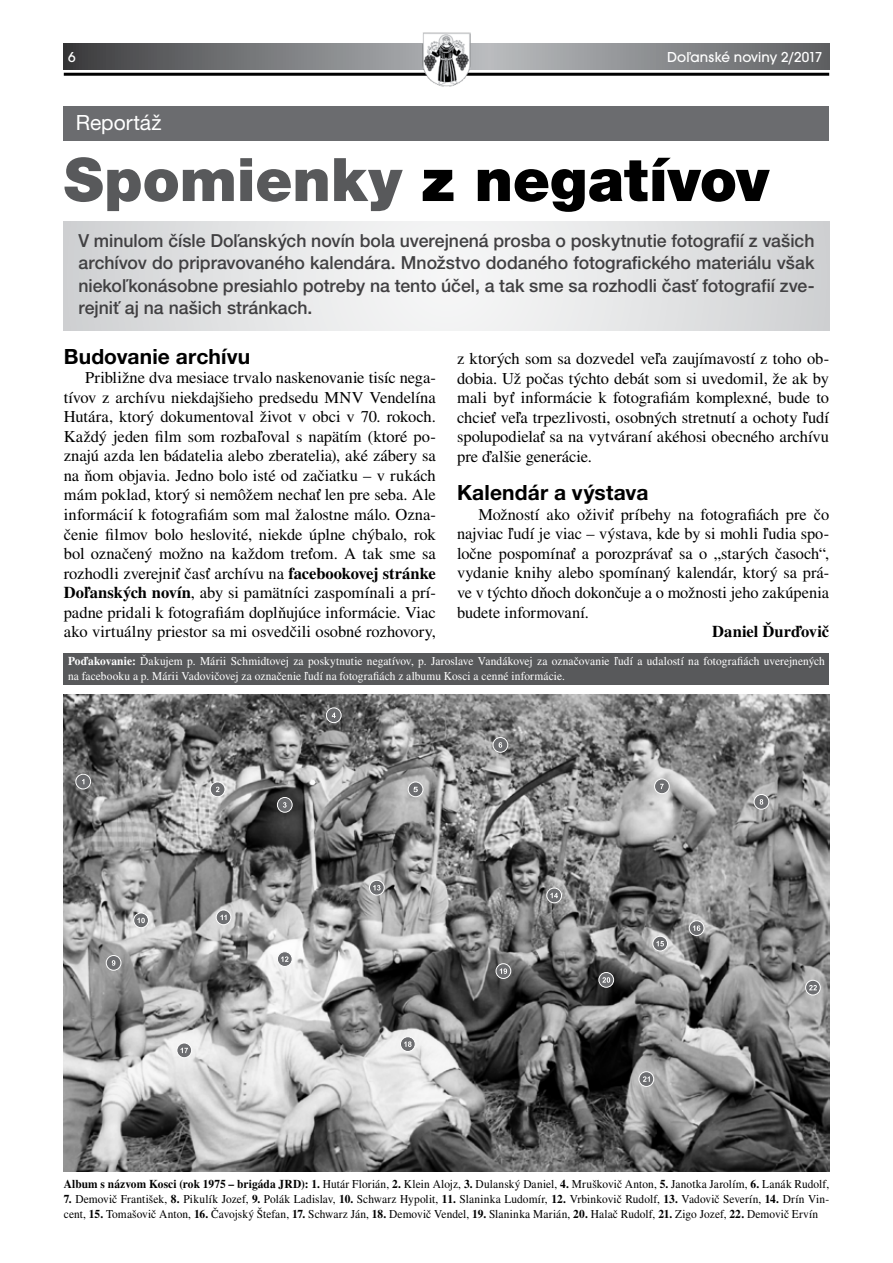
<style>
.page{position:relative;width:893px;height:1263px;background:#fff}
.page>*{position:absolute;margin:0;border:0;box-sizing:border-box;transform-origin:0 0}
.t1{font:900 60px "Helvetica Neue LT Pro";color:#000}
.t2{font:700 21px "Helvetica Neue LT Pro";letter-spacing:.005em;color:#000}
.t3{font:21px "Helvetica Neue LT Pro";color:#fff}
.t4{font:500 18px/22.5px "Helvetica Neue LT Pro";color:#414042;text-align:justify}
.t5{font:16.5px/19.5px "Nimbus Roman No 9 LOT";letter-spacing:-.005em;color:#000;text-align:justify}
.t6{font:500 16.5px "Nimbus Roman No 9 LOT";color:#000}
.t7{font:500 15px "Avant Garde Got Itc TOT";letter-spacing:.01em;color:#fff}
.t8{font:12px/15px "Nimbus Roman No 9 LOT";letter-spacing:.005em;color:#000;scale:.95 1}
.t9{font:12px/15px "Nimbus Roman No 9 LOT";letter-spacing:.005em;color:#fff;scale:.95 1}
.s1{color:#58595b}
.s2{font-weight:500}
</style>
<div class="page">
<svg style="left:64px;top:44px;width:765px;height:26px;background:#7f8183"></svg>
<hr style="left:64px;top:73px;width:765px;height:3px;background:#000">
<img style="left:422px;top:32px;width:49px;height:55px">
<svg style="left:64px;top:221px;width:765px;height:110px"></svg>
<img style="left:64px;top:694px;width:765px;height:477px">
<svg style="left:76px;top:774px;width:15px;height:15px"></svg>
<div style="left:75px;top:774px;width:16px;height:15px;border:1px solid #fff;border-radius:50%"></div>
<svg style="left:106px;top:955px;width:15px;height:15px"></svg>
<div style="left:106px;top:955px;width:15px;height:16px;border:1px solid #fff;border-radius:50%"></div>
<svg style="left:112px;top:960px;width:3px;height:6px"></svg>
<svg style="left:134px;top:913px;width:14px;height:15px"></svg>
<div style="left:133px;top:912px;width:16px;height:16px;border:1px solid #fff;border-radius:50%"></div>
<svg style="left:137px;top:918px;width:8px;height:5px"></svg>
<svg style="left:216px;top:910px;width:15px;height:15px"></svg>
<div style="left:216px;top:909px;width:15px;height:16px;border:1px solid #fff;border-radius:50%"></div>
<svg style="left:220px;top:915px;width:7px;height:5px"></svg>
<svg style="left:177px;top:1043px;width:15px;height:15px"></svg>
<div style="left:177px;top:1042px;width:15px;height:16px;border:1px solid #fff;border-radius:50%"></div>
<svg style="left:181px;top:1048px;width:7px;height:5px"></svg>
<div style="left:400px;top:1037px;width:15px;height:14px;background:#6d6e71;border-radius:50%"></div>
<div style="left:400px;top:1036px;width:16px;height:16px;border:1px solid #fff;border-radius:50%"></div>
<svg style="left:404px;top:1041px;width:8px;height:6px"></svg>
<div style="left:277px;top:952px;width:15px;height:14px;background:#6d6e71;border-radius:50%"></div>
<div style="left:277px;top:951px;width:16px;height:16px;border:1px solid #fff;border-radius:50%"></div>
<svg style="left:281px;top:956px;width:7px;height:6px"></svg>
<svg style="left:369px;top:880px;width:15px;height:15px"></svg>
<div style="left:369px;top:880px;width:16px;height:15px;border:1px solid #fff;border-radius:50%"></div>
<svg style="left:373px;top:885px;width:8px;height:5px"></svg>
<svg style="left:547px;top:888px;width:15px;height:15px"></svg>
<div style="left:546px;top:888px;width:16px;height:15px;border:1px solid #fff;border-radius:50%"></div>
<svg style="left:550px;top:893px;width:8px;height:5px"></svg>
<svg style="left:599px;top:972px;width:15px;height:15px"></svg>
<div style="left:598px;top:972px;width:16px;height:16px;border:1px solid #fff;border-radius:50%"></div>
<svg style="left:602px;top:977px;width:8px;height:6px"></svg>
<div style="left:653px;top:936px;width:14px;height:15px;background:#6d6e71;border-radius:50%"></div>
<div style="left:652px;top:936px;width:16px;height:15px;border:1px solid #fff;border-radius:50%"></div>
<svg style="left:656px;top:941px;width:8px;height:5px"></svg>
<div style="left:689px;top:921px;width:15px;height:14px;background:#6d6e71;border-radius:50%"></div>
<div style="left:689px;top:920px;width:15px;height:16px;border:1px solid #fff;border-radius:50%"></div>
<svg style="left:693px;top:925px;width:7px;height:6px"></svg>
<svg style="left:806px;top:980px;width:14px;height:15px"></svg>
<div style="left:805px;top:980px;width:16px;height:15px;border:1px solid #fff;border-radius:50%"></div>
<svg style="left:809px;top:985px;width:8px;height:5px"></svg>
<div style="left:639px;top:1072px;width:15px;height:14px;background:#6d6e71;border-radius:50%"></div>
<div style="left:639px;top:1071px;width:15px;height:16px;border:1px solid #fff;border-radius:50%"></div>
<svg style="left:643px;top:1076px;width:7px;height:6px"></svg>
<div style="left:496px;top:964px;width:15px;height:14px;background:#6d6e71;border-radius:50%"></div>
<div style="left:496px;top:963px;width:15px;height:16px;border:1px solid #fff;border-radius:50%"></div>
<svg style="left:500px;top:968px;width:7px;height:6px"></svg>
<div style="left:210px;top:782px;width:15px;height:15px;background:#6d6e71;border-radius:50%"></div>
<div style="left:210px;top:782px;width:15px;height:15px;border:1px solid #fff;border-radius:50%"></div>
<svg style="left:216px;top:787px;width:3px;height:5px"></svg>
<div style="left:277px;top:797px;width:15px;height:15px;background:#6d6e71;border-radius:50%"></div>
<div style="left:277px;top:797px;width:16px;height:15px;border:1px solid #fff;border-radius:50%"></div>
<svg style="left:283px;top:802px;width:4px;height:6px"></svg>
<div style="left:326px;top:708px;width:15px;height:15px;background:#6d6e71;border-radius:50%"></div>
<div style="left:326px;top:707px;width:15px;height:16px;border:1px solid #fff;border-radius:50%"></div>
<svg style="left:332px;top:713px;width:4px;height:5px"></svg>
<div style="left:408px;top:782px;width:15px;height:15px;background:#6d6e71;border-radius:50%"></div>
<div style="left:408px;top:782px;width:15px;height:15px;border:1px solid #fff;border-radius:50%"></div>
<svg style="left:413px;top:787px;width:5px;height:5px"></svg>
<div style="left:493px;top:737px;width:15px;height:15px;background:#6d6e71;border-radius:50%"></div>
<div style="left:493px;top:737px;width:15px;height:16px;border:1px solid #fff;border-radius:50%"></div>
<svg style="left:499px;top:742px;width:3px;height:6px"></svg>
<svg style="left:654px;top:779px;width:15px;height:15px"></svg>
<div style="left:654px;top:779px;width:16px;height:15px;border:1px solid #fff;border-radius:50%"></div>
<div style="left:754px;top:794px;width:15px;height:15px;background:#6d6e71;border-radius:50%"></div>
<div style="left:754px;top:794px;width:15px;height:15px;border:1px solid #fff;border-radius:50%"></div>
<svg style="left:760px;top:799px;width:3px;height:6px"></svg>
<div style="left:64px;top:653px;width:765px;height:32px;background:#58595b"></div>
<div style="left:64px;top:106px;width:765px;height:34px;background:#6b6c6f"></div>
<p class="t7" style="left:68px;top:48px;width:9px">6</p>
<p class="t7" style="left:667px;top:48px;width:157px">Doľanské noviny 2/2017</p>
<p class="t3" style="left:76px;top:110px;width:87px">Reportáž</p>
<h1 class="t1" style="left:64px;top:144px;width:707px"><span class="s1">Spomienky</span> z negatívov</h1>
<p class="t4" style="left:78px;top:229px;width:738px">V minulom čísle Doľanských novín bola uverejnená prosba o poskytnutie fotografií z vašich archívov do pripravovaného kalendára. Množstvo dodaného fotografického materiálu však niekoľkonásobne presiahlo potreby na tento účel, a tak sme sa rozhodli časť fotografií zve&shy;rejniť aj na našich stránkach.</p>
<p class="t2" style="left:64px;top:343px;width:188px">Budovanie archívu</p>
<p class="t5" style="left:64px;top:368px;width:374px;text-indent:21px">Približne dva mesiace trvalo naskenovanie tisíc nega&shy;tívov z archívu niekdajšieho predsedu MNV Vendelína Hutára, ktorý dokumentoval život v obci v 70. rokoch.<br>Každý jeden film som rozbaľoval s napätím (ktoré po&shy;znajú azda len bádatelia alebo zberatelia), aké zábery sa na ňom objavia. Jedno bolo isté od začiatku – v rukách mám poklad, ktorý si nemôžem nechať len pre seba. Ale informácií k fotografiám som mal žalostne málo. Ozna&shy;čenie filmov bolo heslovité, niekde úplne chýbalo, rok bol označený možno na každom treťom. A tak sme sa rozhodli zverejniť časť archívu na <span class="s2">facebookovej stránke Doľanských novín</span>, aby si pamätníci zaspomínali a prí&shy;padne pridali k fotografiám doplňujúce informácie. Viac ako virtuálny priestor sa mi osvedčili osobné rozhovory,</p>
<p class="t5" style="left:457px;top:349px;width:374px">z ktorých som sa dozvedel veľa zaujímavostí z toho ob&shy;dobia. Už počas týchto debát som si uvedomil, že ak by mali byť informácie k fotografiám komplexné, bude to chcieť veľa trpezlivosti, osobných stretnutí a ochoty ľudí spolupodielať sa na vytváraní akéhosi obecného archívu pre ďalšie generácie.</p>
<p class="t2" style="left:457px;top:480px;width:193px">Kalendár a výstava</p>
<p class="t5" style="left:457px;top:505px;width:374px;text-indent:21px">Možností ako oživiť príbehy na fotografiách pre čo najviac ľudí je viac – výstava, kde by si mohli ľudia spo&shy;ločne pospomínať a porozprávať sa o „starých časoch“, vydanie knihy alebo spomínaný kalendár, ktorý sa prá&shy;ve v týchto dňoch dokončuje a o možnosti jeho zakúpenia budete informovaní.</p>
<p class="t6" style="left:712px;top:621px;width:118px">Daniel Ďurďovič</p>
<p class="t9" style="left:68px;top:654px;width:798px"><span class="s2">Poďakovanie:</span> Ďakujem p. Márii Schmidtovej za poskytnutie negatívov, p. Jaroslave Vandákovej za označovanie ľudí a udalostí na fotografiách uverejnených na facebooku a p. Márii Vadovičovej za označenie ľudí na fotografiách z albumu Kosci a cenné informácie.</p>
<p class="t8" style="left:64px;top:1177px;width:807px"><span class="s2">Album s názvom Kosci (rok 1975 – brigáda JRD): 1.</span> Hutár Florián, <span class="s2">2.</span> Klein Alojz, <span class="s2">3.</span> Dulanský Daniel, <span class="s2">4.</span> Mruškovič Anton, <span class="s2">5.</span> Janotka Jarolím, <span class="s2">6.</span> Lanák Rudolf,</p>
<p class="t8" style="left:64px;top:1192px;width:807px"><span class="s2">7.</span> Demovič František, <span class="s2">8.</span> Pikulík Jozef, <span class="s2">9.</span> Polák Ladislav, <span class="s2">10.</span> Schwarz Hypolit, <span class="s2">11.</span> Slaninka Ludomír, <span class="s2">12.</span> Vrbinkovič Rudolf, <span class="s2">13.</span> Vadovič Severín, <span class="s2">14.</span> Drín Vin&shy;cent, <span class="s2">15.</span> Tomašovič Anton, <span class="s2">16.</span> Čavojský Štefan, <span class="s2">17.</span> Schwarz Ján, <span class="s2">18.</span> Demovič Vendel, <span class="s2">19.</span> Slaninka Marián, <span class="s2">20.</span> Halač Rudolf, <span class="s2">21.</span> Zigo Jozef, <span class="s2">22.</span> Demovič Ervín</p>
</div>
